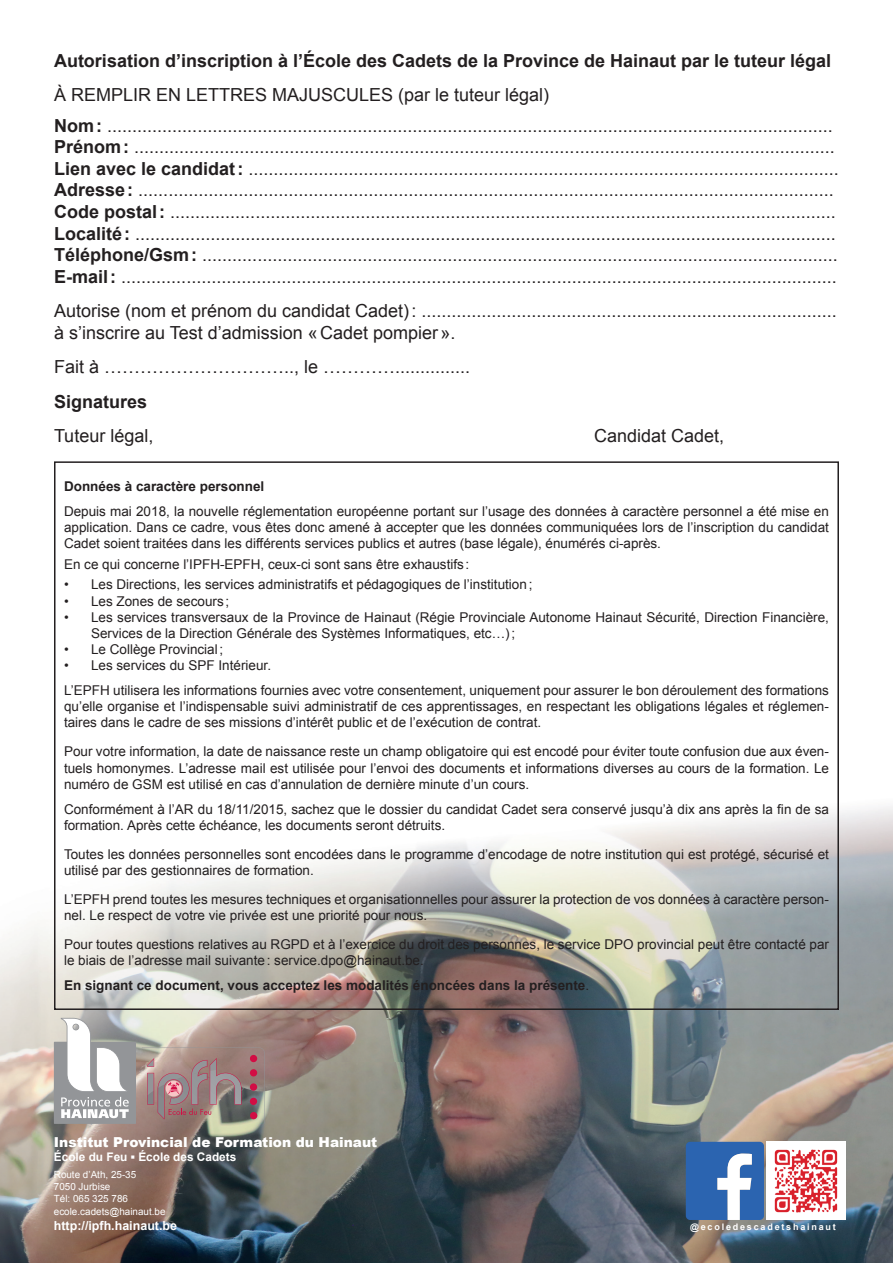
<style>
.page{position:relative;width:893px;height:1263px;background:#fff}
.page>*{position:absolute;margin:0;border:0;box-sizing:border-box;transform-origin:0 0}
.t1{font:18px/21.6px "Arial";color:#231f20}
.t2{font:700 18px "Arial";color:#231f20}
.t3{font:900 13.65px "Arial";color:#fff}
.t4{font:13.5px/16.2px "Arial";color:#231f20}
.t5{font:700 13.5px "Arial";color:#231f20}
.t6{font:700 12.45px "Arial";color:#fff}
.t7{font:700 11.85px "Arial";color:#fff}
.t8{font:9.9px/12.1px "Arial";color:#fff}
.t9{font:700 9px "Arial";letter-spacing:.2em;color:#fff}
.s1{font-weight:700}
.s2{font-weight:400}
</style>
<div class="page">
<img style="left:0;top:828px;width:630px;height:435px">
<img style="left:630px;top:806px;width:263px;height:307px">
<img style="left:630px;top:1113px;width:158px;height:150px">
<img style="left:788px;top:1113px;width:105px;height:50px">
<img style="left:841px;top:1163px;width:52px;height:100px">
<img style="left:788px;top:1220px;width:53px;height:43px">
<svg style="left:686px;top:1142px;width:78px;height:78px"></svg>
<img style="left:767px;top:1141px;width:78px;height:79px">
<div style="left:54px;top:1042px;width:82px;height:82px;background:#939598"></div>
<svg style="left:61px;top:1018px;width:68px;height:100px"></svg>
<svg style="left:142px;top:1047px;width:123px;height:76px;background:#9c8582"></svg>
<div style="left:250px;top:1055px;width:7px;height:7px;background:#d20d44;border-radius:50%"></div>
<div style="left:250px;top:1069px;width:7px;height:7px;background:#d20d44;border-radius:50%"></div>
<div style="left:250px;top:1083px;width:7px;height:8px;background:#d20d44;border-radius:50%"></div>
<div style="left:250px;top:1098px;width:7px;height:7px;background:#d20d44;border-radius:50%"></div>
<div style="left:250px;top:1112px;width:7px;height:7px;background:#d20d44;border-radius:50%"></div>
<h1 class="t2" style="left:54px;top:49px;width:779px">Autorisation d’inscription à l’École des Cadets de la Province de Hainaut par le tuteur légal</h1>
<h1 class="t1" style="left:54px;top:80px;width:780px;line-height:30.2px">À REMPLIR EN LETTRES MAJUSCULES (par le tuteur légal)<br><span class="s1">Nom :</span> .................................................................................................................................................</h1>
<p class="t1" style="left:54px;top:136px;width:786px"><span class="s1">Prénom :</span> ............................................................................................................................................<br><span class="s1">Lien avec le candidat :</span> ......................................................................................................................<br><span class="s1">Adresse :</span> ...........................................................................................................................................<br><span class="s1">Code postal :</span> .....................................................................................................................................<br><span class="s1">Localité :</span> ............................................................................................................................................<br><span class="s1">Téléphone/Gsm :</span> ...............................................................................................................................<br><span class="s1">E-mail :</span> ...............................................................................................................................................</p>
<h1 class="t1" style="left:54px;top:300px;width:784px">Autorise (nom et prénom du candidat Cadet) : ................................................................................... à s’inscrire au Test d’admission « Cadet pompier ».</h1>
<h1 class="t1" style="left:54px;top:356px;width:418px">Fait à ………………………….., le …………...............</h1>
<h1 class="t2" style="left:54px;top:389px;width:95px">Signatures</h1>
<h1 class="t1" style="left:54px;top:425px;width:101px">Tuteur légal,</h1>
<h1 class="t1" style="left:594px;top:425px;width:132px">Candidat Cadet,</h1>
<p class="t5" style="left:64px;top:477px;width:202px">Données à caractère personnel</p>
<p class="t4" style="left:64px;top:503px;width:766px;text-align:justify">Depuis mai 2018, la nouvelle réglementation européenne portant sur l’usage des données à caractère personnel a été mise en application. Dans ce cadre, vous êtes donc amené à accepter que les données communiquées lors de l’inscription du candidat Cadet soient traitées dans les différents services publics et autres (base légale), énumérés ci-après.</p>
<p class="t4" style="left:64px;top:556px;width:407px">En ce qui concerne l’IPFH-EPFH, ceux-ci sont sans être exhaustifs :</p>
<p class="t4" style="left:64px;top:577px;width:470px">• Les Directions, les services administratifs et pédagogiques de l’institution ;</p>
<p class="t4" style="left:64px;top:593px;width:167px">• Les Zones de secours ;</p>
<p class="t4" style="left:91px;top:609px;width:739px;text-indent:-27px">• Les services transversaux de la Province de Hainaut (Régie Provinciale Autonome Hainaut Sécurité, Direction Financière,<br>Services de la Direction Générale des Systèmes Informatiques, etc…) ;</p>
<p class="t4" style="left:64px;top:641px;width:161px">• Le Collège Provincial ;</p>
<p class="t4" style="left:64px;top:653px;width:766px;line-height:24.8px">• Les services du SPF Intérieur.<br>L’EPFH utilisera les informations fournies avec votre consentement, uniquement pour assurer le bon déroulement des formations</p>
<p class="t4" style="left:64px;top:698px;width:766px">qu’elle organise et l’indispensable suivi administratif de ces apprentissages, en respectant les obligations légales et réglemen&shy;taires dans le cadre de ses missions d’intérêt public et de l’exécution de contrat.</p>
<p class="t4" style="left:64px;top:744px;width:766px;text-align:justify">Pour votre information, la date de naissance reste un champ obligatoire qui est encodé pour éviter toute confusion due aux éven&shy;tuels homonymes. L’adresse mail est utilisée pour l’envoi des documents et informations diverses au cours de la formation. Le numéro de GSM est utilisé en cas d’annulation de dernière minute d’un cours.</p>
<p class="t4" style="left:64px;top:801px;width:766px">Conformément à l’AR du 18/11/2015, sachez que le dossier du candidat Cadet sera conservé jusqu’à dix ans après la fin de sa formation. Après cette échéance, les documents seront détruits.</p>
<p class="t4" style="left:64px;top:846px;width:766px">Toutes les données personnelles sont encodées dans le programme d’encodage de notre institution qui est protégé, sécurisé et utilisé par des gestionnaires de formation.</p>
<p class="t4" style="left:64px;top:891px;width:766px">L’EPFH prend toutes les mesures techniques et organisationnelles pour assurer la protection de vos données à caractère person&shy;nel. Le respect de votre vie privée est une priorité pour nous.</p>
<p class="t4" style="left:64px;top:936px;width:766px">Pour toutes questions relatives au RGPD et à l’exercice du droit des personnes, le service DPO provincial peut être contacté par le biais de l’adresse mail suivante : service.dpo@hainaut.be.</p>
<p class="t5" style="left:64px;top:976px;width:527px">En signant ce document, vous acceptez les modalités énoncées dans la présente<span class="s2">.</span></p>
<p class="t3" style="left:54px;top:1132px;width:325px">Institut Provincial de Formation du Hainaut</p>
<p class="t7" style="left:54px;top:1149px;width:184px">École du Feu ▪ École des Cadets</p>
<p class="t8" style="left:54px;top:1169px;width:113px">Route d’Ath, 25-35<br>7050 Jurbise<br>Tél: 065 325 786 ecole.cadets@hainaut.be</p>
<p class="t6" style="left:54px;top:1217px;width:125px">http://ipfh.hainaut.be</p>
<p class="t9" style="left:690px;top:1221px;width:147px">@ecoledescadetshainaut</p>
</div>
